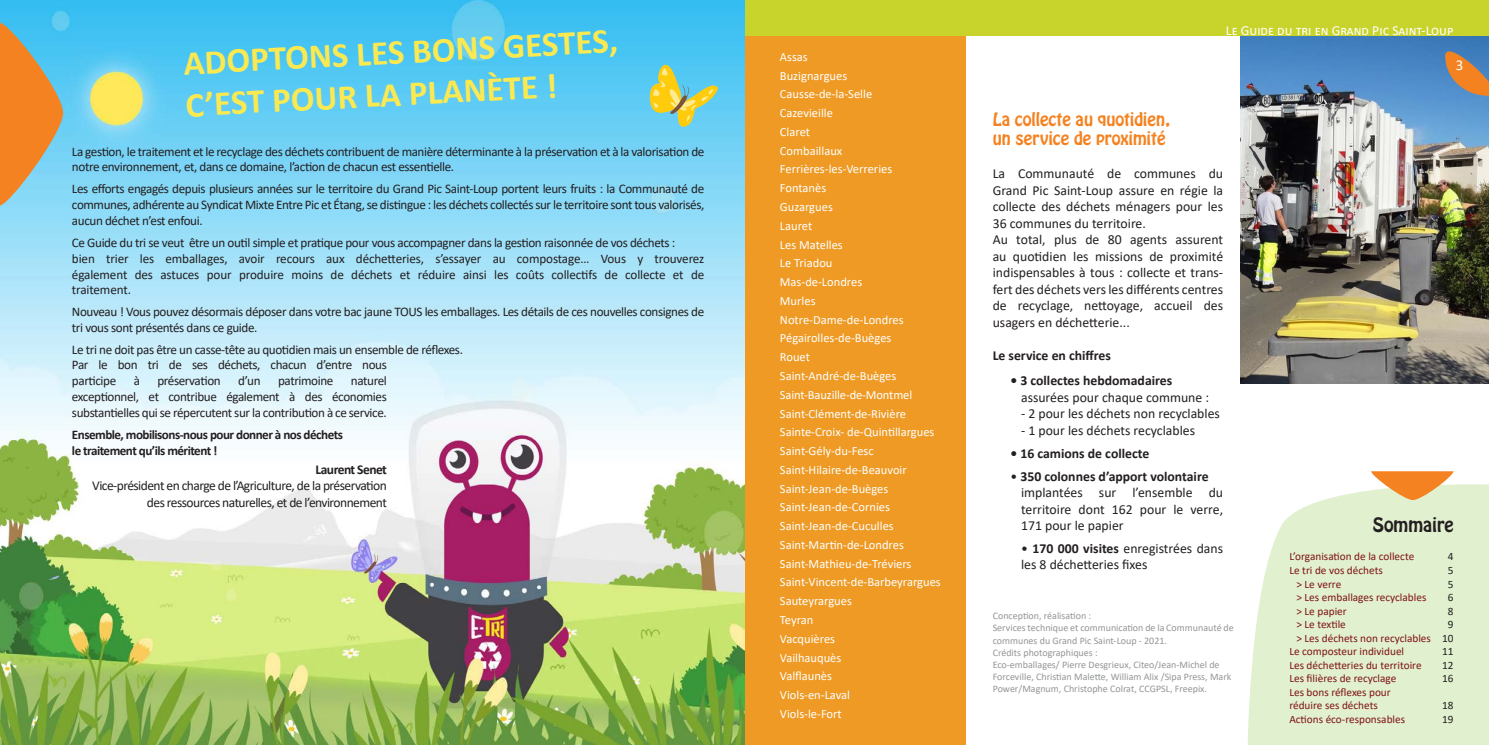
<style>
.page{position:relative;width:1489px;height:745px;background:#fff}
.page>*{position:absolute;margin:0;border:0;box-sizing:border-box;transform-origin:0 0}
.t1{font:700 35px "Calibri";color:#fbe952}
.t2{font:17.5px "Hobo Std";color:#231f20}
.t3{font:16.25px "Hobo Std";color:#f58220}
.t4{font:15px "Calibri";color:#fff}
.t5{font:13.75px/16.5px "Calibri";color:#231f20;text-align:justify}
.t6{font:700 13.75px "Calibri";color:#231f20}
.t7{font:13.75px "Calibri";color:#fff}
.t8{font:13.5px "Calibri";letter-spacing:-.04em;color:#231f20}
.t9{font:700 13.5px "Calibri";letter-spacing:-.04em;color:#231f20}
.t10{font:13.12px/15.8px "Calibri";letter-spacing:-.03em;color:#231f20}
.t11{font:700 13.12px "Calibri";letter-spacing:-.04em;color:#231f20}
.t12{font:12.5px "Calibri";color:#fff}
.t13{font:11.25px/13.5px "Calibri";color:#7e1315}
.t14{font:11.25px "Calibri";color:#231f20}
.t15{font:10px/12px "Calibri";color:#939598}
.s1{font-weight:400}
.s2{font-weight:700}
</style>
<div class="page">
<img style="left:1240px;top:35px;width:248px;height:348px">
<div style="left:744px;top:23px;width:222px;height:721px;background:#ee9a24"></div>
<div style="left:726px;top:0;width:762px;height:35px;background:#c8d32c"></div>
<img style="left:0;top:0;width:744px;height:744px">
<svg style="left:0;top:23px;width:63px;height:183px;background:#bc9f73"></svg>
<svg style="left:1247px;top:484px;width:241px;height:260px;background:#e3f1d3"></svg>
<svg style="left:1370px;top:471px;width:83px;height:28px;background:#f0ad68"></svg>
<svg style="left:1444px;top:35px;width:44px;height:61px;background:#8b827c"></svg>
<svg style="left:649px;top:61px;width:69px;height:67px;background:#97caa4"></svg>
<p class="t1" style="left:182px;top:38px;width:436px;rotate:-3deg">ADOPTONS LES BONS GESTES,</p>
<p class="t1" style="left:184px;top:80px;width:373px;rotate:-3deg">C’EST POUR LA PLANÈTE !</p>
<p class="t10" style="left:72px;top:143px;width:634px">La gestion, le traitement et le recyclage des déchets contribuent de manière déterminante à la préservation et à la valorisation de notre environnement, et, dans ce domaine, l’action de chacun est essentielle.</p>
<p class="t10" style="left:72px;top:181px;width:634px;text-align:justify">Les efforts engagés depuis plusieurs années sur le territoire du Grand Pic Saint-Loup portent leurs fruits : la Communauté de communes, adhérente au Syndicat Mixte Entre Pic et Étang, se distingue : les déchets collectés sur le territoire sont tous valorisés, aucun déchet n’est enfoui.</p>
<p class="t10" style="left:72px;top:234px;width:604px">Ce Guide du tri se veut être un outil simple et pratique pour vous accompagner dans la gestion raisonnée de vos déchets :</p>
<p class="t10" style="left:72px;top:250px;width:634px;text-align:justify">bien trier les emballages, avoir recours aux déchetteries, s’essayer au compostage… Vous y trouverez également des astuces pour produire moins de déchets et réduire ainsi les coûts collectifs de collecte et de traitement.</p>
<p class="t10" style="left:72px;top:303px;width:633px">Nouveau ! Vous pouvez désormais déposer dans votre bac jaune TOUS les emballages. Les détails de ces nouvelles consignes de tri vous sont présentés dans ce guide.</p>
<p class="t10" style="left:72px;top:341px;width:392px">Le tri ne doit pas être un casse-tête au quotidien mais un ensemble de réflexes.</p>
<p class="t10" style="left:72px;top:356px;width:316px">Par le bon tri de ses déchets, chacun d’entre nous participe</p>
<p class="t10" style="left:134px;top:372px;width:8px">à</p>
<p class="t10" style="left:157px;top:372px;width:65px">préservation</p>
<p class="t10" style="left:238px;top:372px;width:24px">d’un</p>
<p class="t10" style="left:278px;top:372px;width:57px">patrimoine</p>
<p class="t10" style="left:72px;top:372px;width:316px;text-align:justify;text-indent:279px">naturel exceptionnel, et contribue également à des économies substantielles qui se répercutent sur la contribution à ce service.</p>
<p class="t11" style="left:72px;top:425px;width:272px">Ensemble, mobilisons-nous pour donner à nos déchets</p>
<p class="t11" style="left:72px;top:440px;width:147px">le traitement qu’ils méritent !</p>
<p class="t9" style="left:315px;top:460px;width:73px">Laurent Senet</p>
<p class="t8" style="left:92px;top:476px;width:296px">Vice-président en charge de l’Agriculture, de la préservation</p>
<p class="t8" style="left:147px;top:492px;width:241px">des ressources naturelles, et de l’environnement</p>
<p class="t12" style="left:780px;top:48px;width:29px">Assas</p>
<p class="t12" style="left:780px;top:67px;width:69px">Buzignargues</p>
<p class="t12" style="left:780px;top:85px;width:94px">Causse-de-la-Selle</p>
<p class="t12" style="left:780px;top:104px;width:55px">Cazevieille</p>
<p class="t12" style="left:780px;top:123px;width:32px">Claret</p>
<p class="t12" style="left:780px;top:142px;width:64px">Combaillaux</p>
<p class="t12" style="left:780px;top:160px;width:114px">Ferrières-les-Verreries</p>
<p class="t12" style="left:780px;top:179px;width:48px">Fontanès</p>
<p class="t12" style="left:780px;top:198px;width:54px">Guzargues</p>
<p class="t12" style="left:780px;top:217px;width:34px">Lauret</p>
<p class="t12" style="left:780px;top:235px;width:64px">Les Matelles</p>
<p class="t12" style="left:780px;top:254px;width:54px">Le Triadou</p>
<p class="t12" style="left:780px;top:273px;width:84px">Mas-de-Londres</p>
<p class="t12" style="left:780px;top:292px;width:37px">Murles</p>
<p class="t12" style="left:780px;top:310px;width:125px">Notre-Dame-de-Londres</p>
<p class="t12" style="left:780px;top:329px;width:113px">Pégairolles-de-Buèges</p>
<p class="t12" style="left:780px;top:348px;width:32px">Rouet</p>
<p class="t12" style="left:780px;top:367px;width:118px">Saint-André-de-Buèges</p>
<p class="t12" style="left:780px;top:385px;width:134px">Saint-Bauzille-de-Montmel</p>
<p class="t12" style="left:780px;top:404px;width:128px">Saint-Clément-de-Rivière</p>
<p class="t12" style="left:780px;top:423px;width:156px">Sainte-Croix- de-Quintillargues</p>
<p class="t12" style="left:780px;top:442px;width:95px">Saint-Gély-du-Fesc</p>
<p class="t12" style="left:780px;top:460px;width:128px">Saint-Hilaire-de-Beauvoir</p>
<p class="t12" style="left:780px;top:479px;width:110px">Saint-Jean-de-Buèges</p>
<p class="t12" style="left:780px;top:498px;width:112px">Saint-Jean-de-Cornies</p>
<p class="t12" style="left:780px;top:517px;width:115px">Saint-Jean-de-Cuculles</p>
<p class="t12" style="left:780px;top:535px;width:125px">Saint-Martin-de-Londres</p>
<p class="t12" style="left:780px;top:554px;width:133px">Saint-Mathieu-de-Tréviers</p>
<p class="t12" style="left:780px;top:573px;width:162px">Saint-Vincent-de-Barbeyrargues</p>
<p class="t12" style="left:780px;top:592px;width:73px">Sauteyrargues</p>
<p class="t12" style="left:780px;top:610px;width:35px">Teyran</p>
<p class="t12" style="left:780px;top:629px;width:57px">Vacquières</p>
<p class="t12" style="left:780px;top:648px;width:63px">Vailhauquès</p>
<p class="t12" style="left:780px;top:667px;width:54px">Valflaunès</p>
<p class="t12" style="left:780px;top:685px;width:72px">Viols-en-Laval</p>
<p class="t12" style="left:780px;top:704px;width:63px">Viols-le-Fort</p>
<p class="t7" style="left:1225px;top:21px;width:229px">Le Guide du tri en Grand Pic Saint-Loup</p>
<p class="t4" style="left:1455px;top:54px;width:9px">3</p>
<p class="t3" style="left:992px;top:108px;width:179px">La collecte au quotidien,</p>
<p class="t3" style="left:992px;top:127px;width:174px">un service de proximité</p>
<p class="t5" style="left:992px;top:165px;width:232px">La Communauté de communes du Grand Pic Saint-Loup assure en régie la collecte des déchets ménagers pour les 36 communes du territoire.</p>
<p class="t5" style="left:992px;top:231px;width:232px">Au total, plus de 80 agents assurent au quotidien les missions de proximité indispensables à tous : collecte et trans&shy;fert des déchets vers les différents centres de recyclage, nettoyage, accueil des usagers en déchetterie...</p>
<p class="t6" style="left:992px;top:345px;width:120px">Le service en chiffres</p>
<p class="t6" style="left:1010px;top:371px;width:163px">• 3 collectes hebdomadaires</p>
<p class="t5" style="left:1021px;top:388px;width:189px">assurées pour chaque commune :</p>
<p class="t5" style="left:1021px;top:405px;width:200px">- 2 pour les déchets non recyclables</p>
<p class="t5" style="left:1021px;top:421px;width:175px">- 1 pour les déchets recyclables</p>
<p class="t6" style="left:1010px;top:443px;width:140px">• 16 camions de collecte</p>
<p class="t6" style="left:1010px;top:466px;width:200px"><span class="s1">•</span> 350 colonnes d’apport volontaire</p>
<p class="t5" style="left:1021px;top:483px;width:203px">implantées sur l’ensemble du territoire dont 162 pour le verre, 171 pour le papier</p>
<p class="t5" style="left:1021px;top:539px;width:203px">• <span class="s2">170 000 visites</span> enregistrées dans les 8 déchetteries fixes</p>
<p class="t13" style="left:1289px;top:549px;width:126px">L’organisation de la collecte</p>
<p class="t13" style="left:1296px;top:563px;width:136px;text-indent:-7px">Le tri de vos déchets<br>&gt; Le verre<br>&gt; Les emballages recyclables &gt; Le papier<br>&gt; Le textile<br>&gt; Les déchets non recyclables</p>
<p class="t13" style="left:1289px;top:644px;width:116px">Le composteur individuel</p>
<p class="t13" style="left:1289px;top:657px;width:134px">Les déchetteries du territoire</p>
<p class="t13" style="left:1289px;top:671px;width:108px">Les filières de recyclage</p>
<p class="t13" style="left:1289px;top:684px;width:103px">Les bons réflexes pour</p>
<p class="t13" style="left:1289px;top:698px;width:90px">réduire ses déchets</p>
<p class="t13" style="left:1289px;top:711px;width:117px">Actions éco-responsables</p>
<p class="t2" style="left:1372px;top:512px;width:82px">Sommaire</p>
<p class="t14" style="left:1447px;top:548px;width:7px">4</p>
<p class="t14" style="left:1447px;top:562px;width:7px">5</p>
<p class="t14" style="left:1447px;top:575px;width:7px">5</p>
<p class="t14" style="left:1447px;top:589px;width:7px">6</p>
<p class="t14" style="left:1447px;top:602px;width:7px">8</p>
<p class="t14" style="left:1447px;top:616px;width:7px">9</p>
<p class="t14" style="left:1441px;top:629px;width:13px">10</p>
<p class="t14" style="left:1441px;top:643px;width:13px">11</p>
<p class="t14" style="left:1441px;top:656px;width:13px">12</p>
<p class="t14" style="left:1441px;top:670px;width:13px">16</p>
<p class="t14" style="left:1441px;top:697px;width:13px">18</p>
<p class="t14" style="left:1441px;top:710px;width:13px">19</p>
<p class="t15" style="left:992px;top:609px;width:100px">Conception, réalisation :</p>
<p class="t15" style="left:992px;top:621px;width:242px">Services technique et communication de la Communauté de communes du Grand Pic Saint-Loup - 2021.</p>
<p class="t15" style="left:992px;top:645px;width:106px">Crédits photographiques :</p>
<p class="t15" style="left:992px;top:657px;width:240px">Eco-emballages/ Pierre Desgrieux, Citeo/Jean-Michel de<br>Forceville, Christian Malette, William Alix /Sipa Press, Mark<br>Power/Magnum, Christophe Colrat, CCGPSL, Freepix.</p>
</div>
